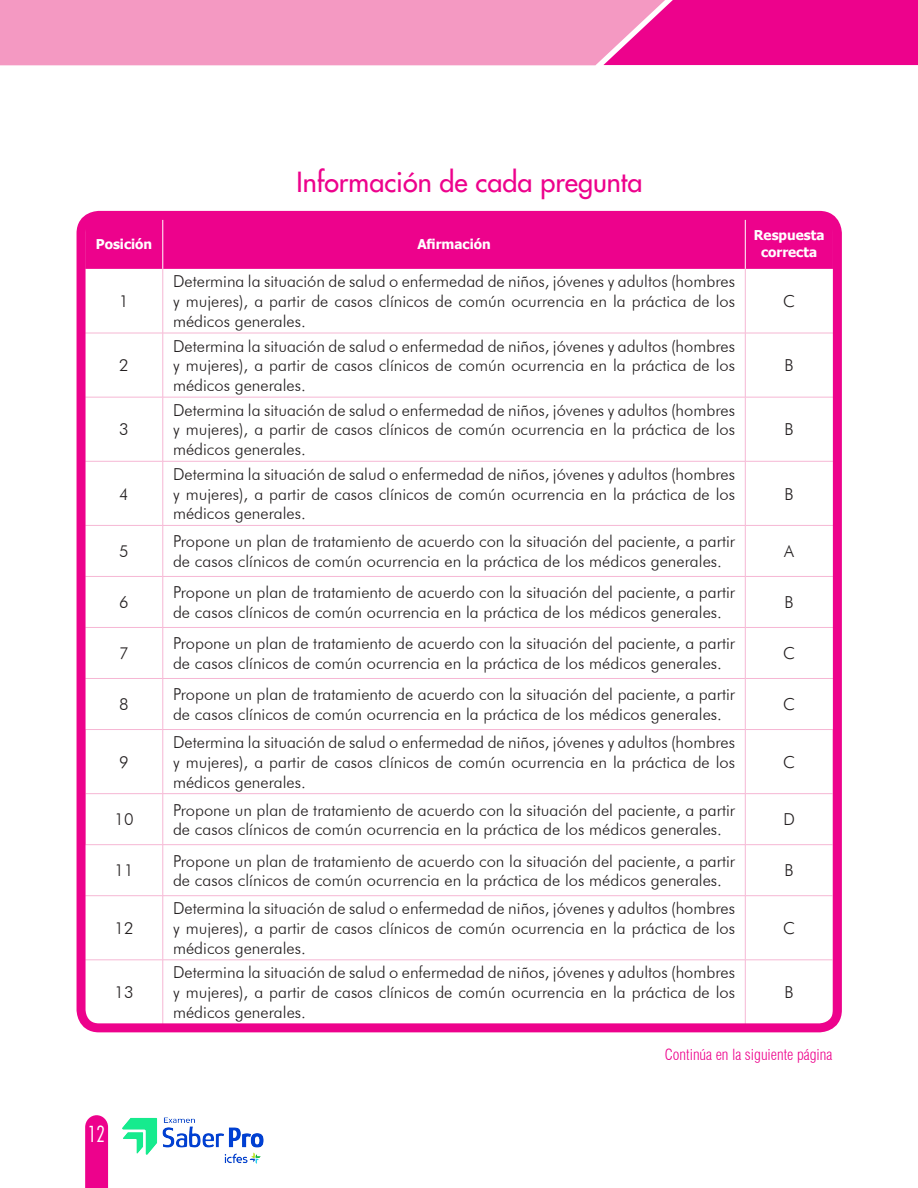
<style>
.page{position:relative;width:918px;height:1188px;background:#fff}
.page>*{position:absolute;margin:0;border:0;box-sizing:border-box;transform-origin:0 0}
.texco_corrido{font:500 27px "Futura Std";color:#ed028c}
.t1{font:300 condensed 22.5px "Futura BT";color:#fff}
.texco_corrido-2{font:300 16.5px/19.8px "Futura BT";color:#231f20;text-align:justify}
.Corrido_TABLAS{font:300 condensed 15px "Swiss 721 BT";color:#ed028c}
.SUBTITULO{font:700 13.5px "Tahoma";color:#fff}
</style>
<div class="page">
<svg style="left:85px;top:1115px;width:23px;height:73px;background:#ed0d91"></svg>
<div style="left:673px;top:0;width:245px;height:65px;background:#ed028c"></div>
<div style="left:0;top:0;width:673px;height:65px;background:#f499c2"></div>
<div style="left:87px;top:221px;width:745px;height:48px;background:#ed028c"></div>
<hr style="left:163px;top:218px;width:1px;height:51px;background:#fff">
<hr style="left:745px;top:218px;width:1px;height:51px;background:#fff">
<hr style="left:163px;top:269px;width:1px;height:64px;background:#f6b7d4">
<hr style="left:745px;top:269px;width:1px;height:64px;background:#f6b7d4">
<hr style="left:85px;top:333px;width:78px;height:1px;background:#f6b7d4">
<hr style="left:163px;top:333px;width:582px;height:1px;background:#f6b7d4">
<hr style="left:163px;top:333px;width:1px;height:64px;background:#f6b7d4">
<hr style="left:745px;top:333px;width:88px;height:1px;background:#f6b7d4">
<hr style="left:745px;top:333px;width:1px;height:64px;background:#f6b7d4">
<hr style="left:85px;top:397px;width:78px;height:1px;background:#f6b7d4">
<hr style="left:163px;top:397px;width:582px;height:1px;background:#f6b7d4">
<hr style="left:163px;top:397px;width:1px;height:64px;background:#f6b7d4">
<hr style="left:745px;top:397px;width:88px;height:1px;background:#f6b7d4">
<hr style="left:745px;top:397px;width:1px;height:64px;background:#f6b7d4">
<hr style="left:85px;top:461px;width:78px;height:1px;background:#f6b7d4">
<hr style="left:163px;top:461px;width:582px;height:1px;background:#f6b7d4">
<hr style="left:163px;top:461px;width:1px;height:64px;background:#f6b7d4">
<hr style="left:745px;top:461px;width:88px;height:1px;background:#f6b7d4">
<hr style="left:745px;top:461px;width:1px;height:64px;background:#f6b7d4">
<hr style="left:85px;top:525px;width:78px;height:1px;background:#f6b7d4">
<hr style="left:163px;top:525px;width:582px;height:1px;background:#f6b7d4">
<hr style="left:163px;top:526px;width:1px;height:50px;background:#f6b7d4">
<hr style="left:745px;top:525px;width:88px;height:1px;background:#f6b7d4">
<hr style="left:745px;top:526px;width:1px;height:50px;background:#f6b7d4">
<hr style="left:85px;top:576px;width:78px;height:1px;background:#f6b7d4">
<hr style="left:163px;top:576px;width:582px;height:1px;background:#f6b7d4">
<hr style="left:163px;top:577px;width:1px;height:50px;background:#f6b7d4">
<hr style="left:745px;top:576px;width:88px;height:1px;background:#f6b7d4">
<hr style="left:745px;top:577px;width:1px;height:50px;background:#f6b7d4">
<hr style="left:85px;top:627px;width:78px;height:1px;background:#f6b7d4">
<hr style="left:163px;top:627px;width:582px;height:1px;background:#f6b7d4">
<hr style="left:163px;top:628px;width:1px;height:50px;background:#f6b7d4">
<hr style="left:745px;top:627px;width:88px;height:1px;background:#f6b7d4">
<hr style="left:745px;top:628px;width:1px;height:50px;background:#f6b7d4">
<hr style="left:85px;top:678px;width:78px;height:1px;background:#f6b7d4">
<hr style="left:163px;top:678px;width:582px;height:1px;background:#f6b7d4">
<hr style="left:163px;top:679px;width:1px;height:50px;background:#f6b7d4">
<hr style="left:745px;top:678px;width:88px;height:1px;background:#f6b7d4">
<hr style="left:745px;top:679px;width:1px;height:50px;background:#f6b7d4">
<hr style="left:85px;top:729px;width:78px;height:1px;background:#f6b7d4">
<hr style="left:163px;top:729px;width:582px;height:1px;background:#f6b7d4">
<hr style="left:163px;top:730px;width:1px;height:63px;background:#f6b7d4">
<hr style="left:745px;top:729px;width:88px;height:1px;background:#f6b7d4">
<hr style="left:745px;top:730px;width:1px;height:63px;background:#f6b7d4">
<hr style="left:85px;top:793px;width:78px;height:1px;background:#f6b7d4">
<hr style="left:163px;top:793px;width:582px;height:1px;background:#f6b7d4">
<hr style="left:163px;top:794px;width:1px;height:50px;background:#f6b7d4">
<hr style="left:745px;top:793px;width:88px;height:1px;background:#f6b7d4">
<hr style="left:745px;top:794px;width:1px;height:50px;background:#f6b7d4">
<hr style="left:85px;top:844px;width:78px;height:1px;background:#f6b7d4">
<hr style="left:163px;top:844px;width:582px;height:1px;background:#f6b7d4">
<hr style="left:163px;top:845px;width:1px;height:51px;background:#f6b7d4">
<hr style="left:745px;top:844px;width:88px;height:1px;background:#f6b7d4">
<hr style="left:745px;top:845px;width:1px;height:51px;background:#f6b7d4">
<hr style="left:85px;top:895px;width:78px;height:1px;background:#f6b7d4">
<hr style="left:163px;top:895px;width:582px;height:1px;background:#f6b7d4">
<hr style="left:745px;top:895px;width:88px;height:1px;background:#f6b7d4">
<hr style="left:163px;top:896px;width:1px;height:64px;background:#f6b7d4">
<hr style="left:745px;top:896px;width:1px;height:64px;background:#f6b7d4">
<hr style="left:85px;top:960px;width:78px;height:1px;background:#f6b7d4">
<hr style="left:163px;top:960px;width:582px;height:1px;background:#f6b7d4">
<hr style="left:163px;top:960px;width:1px;height:64px;background:#f6b7d4">
<hr style="left:745px;top:960px;width:88px;height:1px;background:#f6b7d4">
<hr style="left:745px;top:960px;width:1px;height:64px;background:#f6b7d4">
<div style="left:77px;top:211px;width:765px;height:821px;border:9px solid #ed028c;border-radius:18px"></div>
<img style="left:123px;top:1117px;width:140px;height:46px">
<p class="texco_corrido" style="left:297px;top:165px;width:347px">Información de cada pregunta</p>
<p class="SUBTITULO" style="left:96px;top:234px;width:58px">Posición</p>
<p class="SUBTITULO" style="left:417px;top:234px;width:75px">Afirmación</p>
<p class="SUBTITULO" style="left:754px;top:226px;width:72px">Respuesta</p>
<p class="SUBTITULO" style="left:761px;top:242px;width:57px">correcta</p>
<p class="texco_corrido-2" style="left:119px;top:291px;width:11px">1</p>
<p class="texco_corrido-2" style="left:173px;top:272px;width:564px">Determina la situación de salud o enfermedad de niños, jóvenes y adultos (hombres y mujeres), a partir de casos clínicos de común ocurrencia en la práctica de los médicos generales.</p>
<p class="texco_corrido-2" style="left:783px;top:291px;width:13px">C</p>
<p class="texco_corrido-2" style="left:119px;top:355px;width:11px">2</p>
<p class="texco_corrido-2" style="left:173px;top:336px;width:564px">Determina la situación de salud o enfermedad de niños, jóvenes y adultos (hombres y mujeres), a partir de casos clínicos de común ocurrencia en la práctica de los médicos generales.</p>
<p class="texco_corrido-2" style="left:785px;top:355px;width:11px">B</p>
<p class="texco_corrido-2" style="left:119px;top:420px;width:11px">3</p>
<p class="texco_corrido-2" style="left:173px;top:400px;width:564px">Determina la situación de salud o enfermedad de niños, jóvenes y adultos (hombres y mujeres), a partir de casos clínicos de común ocurrencia en la práctica de los médicos generales.</p>
<p class="texco_corrido-2" style="left:785px;top:420px;width:11px">B</p>
<p class="texco_corrido-2" style="left:119px;top:484px;width:11px">4</p>
<p class="texco_corrido-2" style="left:173px;top:464px;width:564px">Determina la situación de salud o enfermedad de niños, jóvenes y adultos (hombres y mujeres), a partir de casos clínicos de común ocurrencia en la práctica de los médicos generales.</p>
<p class="texco_corrido-2" style="left:785px;top:484px;width:11px">B</p>
<p class="texco_corrido-2" style="left:119px;top:541px;width:11px">5</p>
<p class="texco_corrido-2" style="left:173px;top:531px;width:564px">Propone un plan de tratamiento de acuerdo con la situación del paciente, a partir de casos clínicos de común ocurrencia en la práctica de los médicos generales.</p>
<p class="texco_corrido-2" style="left:784px;top:541px;width:11px">A</p>
<p class="texco_corrido-2" style="left:119px;top:592px;width:11px">6</p>
<p class="texco_corrido-2" style="left:173px;top:582px;width:564px">Propone un plan de tratamiento de acuerdo con la situación del paciente, a partir de casos clínicos de común ocurrencia en la práctica de los médicos generales.</p>
<p class="texco_corrido-2" style="left:785px;top:592px;width:11px">B</p>
<p class="texco_corrido-2" style="left:119px;top:643px;width:11px">7</p>
<p class="texco_corrido-2" style="left:173px;top:633px;width:564px">Propone un plan de tratamiento de acuerdo con la situación del paciente, a partir de casos clínicos de común ocurrencia en la práctica de los médicos generales.</p>
<p class="texco_corrido-2" style="left:783px;top:643px;width:13px">C</p>
<p class="texco_corrido-2" style="left:119px;top:694px;width:11px">8</p>
<p class="texco_corrido-2" style="left:173px;top:684px;width:564px">Propone un plan de tratamiento de acuerdo con la situación del paciente, a partir de casos clínicos de común ocurrencia en la práctica de los médicos generales.</p>
<p class="texco_corrido-2" style="left:783px;top:694px;width:13px">C</p>
<p class="texco_corrido-2" style="left:119px;top:752px;width:11px">9</p>
<p class="texco_corrido-2" style="left:173px;top:732px;width:564px">Determina la situación de salud o enfermedad de niños, jóvenes y adultos (hombres y mujeres), a partir de casos clínicos de común ocurrencia en la práctica de los médicos generales.</p>
<p class="texco_corrido-2" style="left:783px;top:752px;width:13px">C</p>
<p class="texco_corrido-2" style="left:115px;top:810px;width:21px">10</p>
<p class="texco_corrido-2" style="left:173px;top:800px;width:564px">Propone un plan de tratamiento de acuerdo con la situación del paciente, a partir de casos clínicos de común ocurrencia en la práctica de los médicos generales.</p>
<p class="texco_corrido-2" style="left:783px;top:810px;width:13px">D</p>
<p class="texco_corrido-2" style="left:115px;top:861px;width:21px">11</p>
<p class="texco_corrido-2" style="left:173px;top:851px;width:564px">Propone un plan de tratamiento de acuerdo con la situación del paciente, a partir de casos clínicos de común ocurrencia en la práctica de los médicos generales.</p>
<p class="texco_corrido-2" style="left:785px;top:861px;width:11px">B</p>
<p class="texco_corrido-2" style="left:115px;top:918px;width:21px">12</p>
<p class="texco_corrido-2" style="left:173px;top:898px;width:564px">Determina la situación de salud o enfermedad de niños, jóvenes y adultos (hombres y mujeres), a partir de casos clínicos de común ocurrencia en la práctica de los médicos generales.</p>
<p class="texco_corrido-2" style="left:783px;top:918px;width:13px">C</p>
<p class="texco_corrido-2" style="left:115px;top:982px;width:21px">13</p>
<h2 class="t1" style="left:88px;top:1120px;width:19px">12</h2>
<p class="texco_corrido-2" style="left:173px;top:962px;width:564px">Determina la situación de salud o enfermedad de niños, jóvenes y adultos (hombres y mujeres), a partir de casos clínicos de común ocurrencia en la práctica de los médicos generales.</p>
<p class="texco_corrido-2" style="left:785px;top:982px;width:11px">B</p>
<p class="Corrido_TABLAS" style="left:665px;top:1045px;width:169px">Continúa en la siguiente página</p>
</div>
